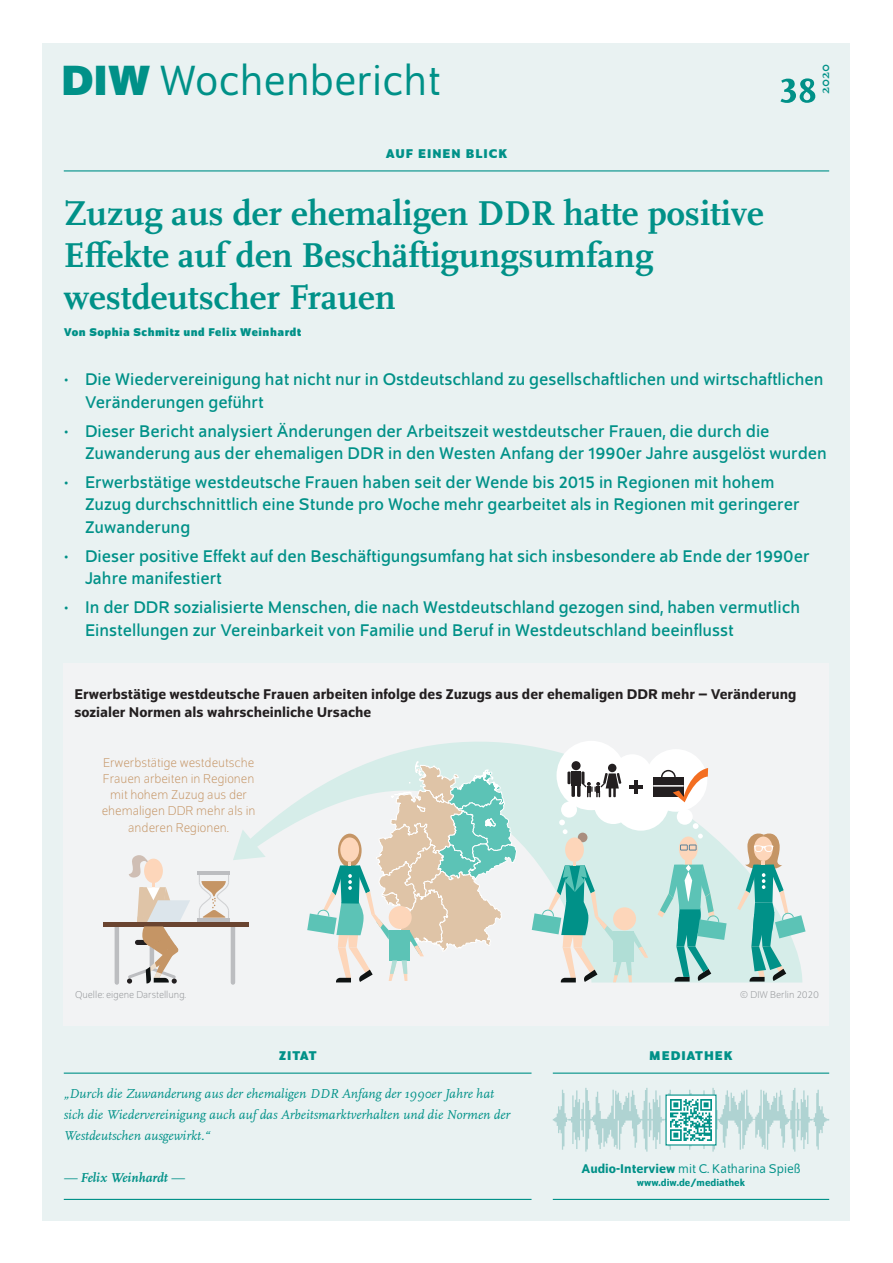
<style>
.page{position:relative;width:893px;height:1263px;background:#fff}
.page>*{position:absolute;margin:0;border:0;box-sizing:border-box;transform-origin:0 0}
.t1{font:700 51px "Scala Pro";color:#009188}
.t2{font:45px "Schumpeter Blond";color:#009188}
.t3{font:700 36px/42px "Scala Pro";color:#009188}
.t4{font:18px/22.5px "Schumpeter";color:#009188}
.t5{font:500 15px/18px "Schumpeter";color:#231f20}
.t6{font:italic 13.5px/21px "Scala Pro";color:#009188}
.t7{font:300 13.5px/16.2px "Schumpeter";color:#c59565;text-align:center}
.t8{font:13.5px "Schumpeter Blond";color:#009188}
.t9{font:700 13.5px "Schumpeter";letter-spacing:.075em;color:#009188}
.t10{font:italic 700 13.5px "Scala Pro";color:#009188}
.t11{font:700 13.5px "Scala Pro";color:#009188}
.t12{font:700 12px "Schumpeter";letter-spacing:.04em;color:#009188}
.t13{font:300 10.5px "Schumpeter";color:#939598}
.t14{font:500 10.5px "Schumpeter";color:#009188}
.s1{font-family:"Schumpeter";font-weight:700}
.s2{font-weight:400}
.s3{font-family:"Schumpeter";font-weight:500}
</style>
<div class="page">
<div style="left:43px;top:43px;width:807px;height:1177px;background:#e9f2f2"></div>
<hr style="left:553px;top:1072px;width:276px;height:2px;background:#009188">
<hr style="left:553px;top:1199px;width:276px;height:1px;background:#009188">
<svg style="left:553px;top:1088px;width:276px;height:63px"></svg>
<div style="left:666px;top:1095px;width:50px;height:50px;background:#fff"></div>
<img style="left:670px;top:1099px;width:42px;height:42px">
<hr style="left:64px;top:1072px;width:467px;height:2px;background:#009188">
<hr style="left:64px;top:1199px;width:467px;height:1px;background:#009188">
<hr style="left:64px;top:170px;width:765px;height:1px;background:#009188">
<div style="left:64px;top:663px;width:765px;height:363px;background:#f2f3f4"></div>
<svg style="left:248px;top:741px;width:554px;height:241px"></svg>
<hr style="left:231px;top:926px;width:4px;height:56px;background:#bcbdc0">
<hr style="left:115px;top:926px;width:4px;height:56px;background:#bcbdc0">
<svg style="left:737px;top:833px;width:69px;height:148px"></svg>
<div style="left:612px;top:774px;width:57px;height:57px;background:#fff;border-radius:50%"></div>
<div style="left:645px;top:749px;width:62px;height:63px;background:#fff;border-radius:50%"></div>
<div style="left:613px;top:754px;width:39px;height:39px;background:#fff;border-radius:50%"></div>
<div style="left:594px;top:785px;width:39px;height:39px;background:#fff;border-radius:50%"></div>
<div style="left:556px;top:741px;width:70px;height:69px;background:#fff;border-radius:50%"></div>
<div style="left:561px;top:802px;width:16px;height:16px;background:#fff;border-radius:50%"></div>
<div style="left:677px;top:809px;width:16px;height:16px;background:#fff;border-radius:50%"></div>
<svg style="left:559px;top:819px;width:8px;height:15px"></svg>
<svg style="left:693px;top:823px;width:10px;height:15px"></svg>
<svg style="left:233px;top:829px;width:33px;height:31px"></svg>
<hr style="left:103px;top:922px;width:145px;height:4px;background:#6a4430">
<div style="left:199px;top:872px;width:30px;height:11px;border:1px solid #d1d2d4"></div>
<hr style="left:197px;top:871px;width:33px;height:3px;background:#bcbdc0">
<svg style="left:197px;top:881px;width:33px;height:46px"></svg>
<div style="left:578px;top:833px;width:9px;height:9px;background:#a98e7f;border-radius:50%"></div>
<div style="left:565px;top:837px;width:19px;height:25px;background:#fdd6ba;border-radius:50%"></div>
<svg style="left:532px;top:862px;width:116px;height:120px"></svg>
<div style="left:679px;top:836px;width:19px;height:25px;background:#fdd6ba;border-radius:50%"></div>
<svg style="left:680px;top:844px;width:16px;height:6px"></svg>
<svg style="left:658px;top:860px;width:69px;height:121px;background:#9bd3cc"></svg>
<svg style="left:126px;top:855px;width:64px;height:128px"></svg>
<div style="left:653px;top:777px;width:31px;height:20px;background:#231f20"></div>
<hr style="left:653px;top:785px;width:31px;height:2px;background:#fff">
<svg style="left:660px;top:768px;width:48px;height:34px"></svg>
<div style="left:571px;top:761px;width:10px;height:9px;background:#231f20;border-radius:50%"></div>
<svg style="left:567px;top:771px;width:4px;height:13px"></svg>
<svg style="left:571px;top:781px;width:4px;height:16px"></svg>
<svg style="left:577px;top:781px;width:4px;height:16px"></svg>
<div style="left:571px;top:771px;width:10px;height:15px;background:#231f20"></div>
<div style="left:608px;top:764px;width:8px;height:8px;background:#231f20;border-radius:50%"></div>
<svg style="left:581px;top:771px;width:40px;height:26px"></svg>
<hr style="left:634px;top:780px;width:3px;height:14px;background:#231f20">
<svg style="left:629px;top:785px;width:13px;height:3px"></svg>
<svg style="left:307px;top:755px;width:210px;height:227px"></svg>
<div style="left:389px;top:906px;width:23px;height:23px;background:#fdd6ba;border-radius:50%"></div>
<h2 class="t2" style="left:61px;top:59px;width:381px"><span class="s1">DIW</span> Wochenbericht</h2>
<p class="t9" style="left:386px;top:146px;width:123px">AUF EINEN BLICK</p>
<p class="t11" style="left:815px;top:94px;width:32px;rotate:-90deg">2020</p>
<h1 class="t1" style="left:780px;top:48px;width:38px">38</h1>
<h3 class="t3" style="left:64px;top:190px;width:701px">Zuzug aus der ehemaligen DDR hatte positive<br>Effekte auf den Beschäftigungsumfang westdeutscher Frauen</h3>
<p class="t12" style="left:64px;top:325px;width:239px">Von Sophia Schmitz und Felix Weinhardt</p>
<p class="t4" style="left:85px;top:369px;width:740px;text-indent:-21px">• Die Wiedervereinigung hat nicht nur in Ostdeutschland zu gesellschaftlichen und wirtschaftlichen<br>Veränderungen geführt</p>
<p class="t4" style="left:85px;top:420px;width:743px;text-indent:-21px">• Dieser Bericht analysiert Änderungen der Arbeitszeit westdeutscher Frauen, die durch die<br>Zuwanderung aus der ehemaligen DDR in den Westen Anfang der 1990er Jahre ausgelöst wurden</p>
<p class="t4" style="left:85px;top:471px;width:716px;text-indent:-21px">• Erwerbstätige westdeutsche Frauen haben seit der Wende bis 2015 in Regionen mit hohem<br>Zuzug durchschnittlich eine Stunde pro Woche mehr gearbeitet als in Regionen mit geringerer<br>Zuwanderung</p>
<p class="t4" style="left:85px;top:545px;width:726px;text-indent:-21px">• Dieser positive Effekt auf den Beschäftigungsumfang hat sich insbesondere ab Ende der 1990er<br>Jahre manifestiert</p>
<p class="t4" style="left:85px;top:597px;width:717px;text-indent:-21px">• In der DDR sozialisierte Menschen, die nach Westdeutschland gezogen sind, haben vermutlich<br>Einstellungen zur Vereinbarkeit von Familie und Beruf in Westdeutschland beeinflusst</p>
<p class="t5" style="left:74px;top:686px;width:723px">Erwerbstätige westdeutsche Frauen arbeiten infolge des Zuzugs aus der ehemaligen DDR mehr – Veränderung sozialer Normen als wahrscheinliche Ursache</p>
<p class="t7" style="left:102px;top:755px;width:155px">Erwerbstätige westdeutsche<br>Frauen arbeiten in Regionen mit hohem Zuzug aus der ehemaligen DDR mehr als in anderen Regionen.</p>
<p class="t13" style="left:75px;top:989px;width:113px">Quelle: eigene Darstellung.</p>
<p class="t13" style="left:740px;top:989px;width:81px">© DIW Berlin 2020</p>
<p class="t9" style="left:279px;top:1048px;width:39px">ZITAT</p>
<p class="t6" style="left:64px;top:1083px;width:448px">„Durch die Zuwanderung aus der ehemaligen DDR Anfang der 1990er Jahre hat sich die Wiedervereinigung auch auf das Arbeitsmarktverhalten und die Normen der<br>Westdeutschen ausgewirkt.“</p>
<p class="t10" style="left:64px;top:1167px;width:122px"><span class="s2">—</span> Felix Weinhardt <span class="s2">—</span></p>
<p class="t9" style="left:649px;top:1048px;width:85px">MEDIATHEK</p>
<p class="t8" style="left:581px;top:1162px;width:221px"><span class="s3">Audio-Interview</span> mit C. Katharina Spieß</p>
<p class="t14" style="left:637px;top:1177px;width:110px">www.diw.de/mediathek</p>
</div>
